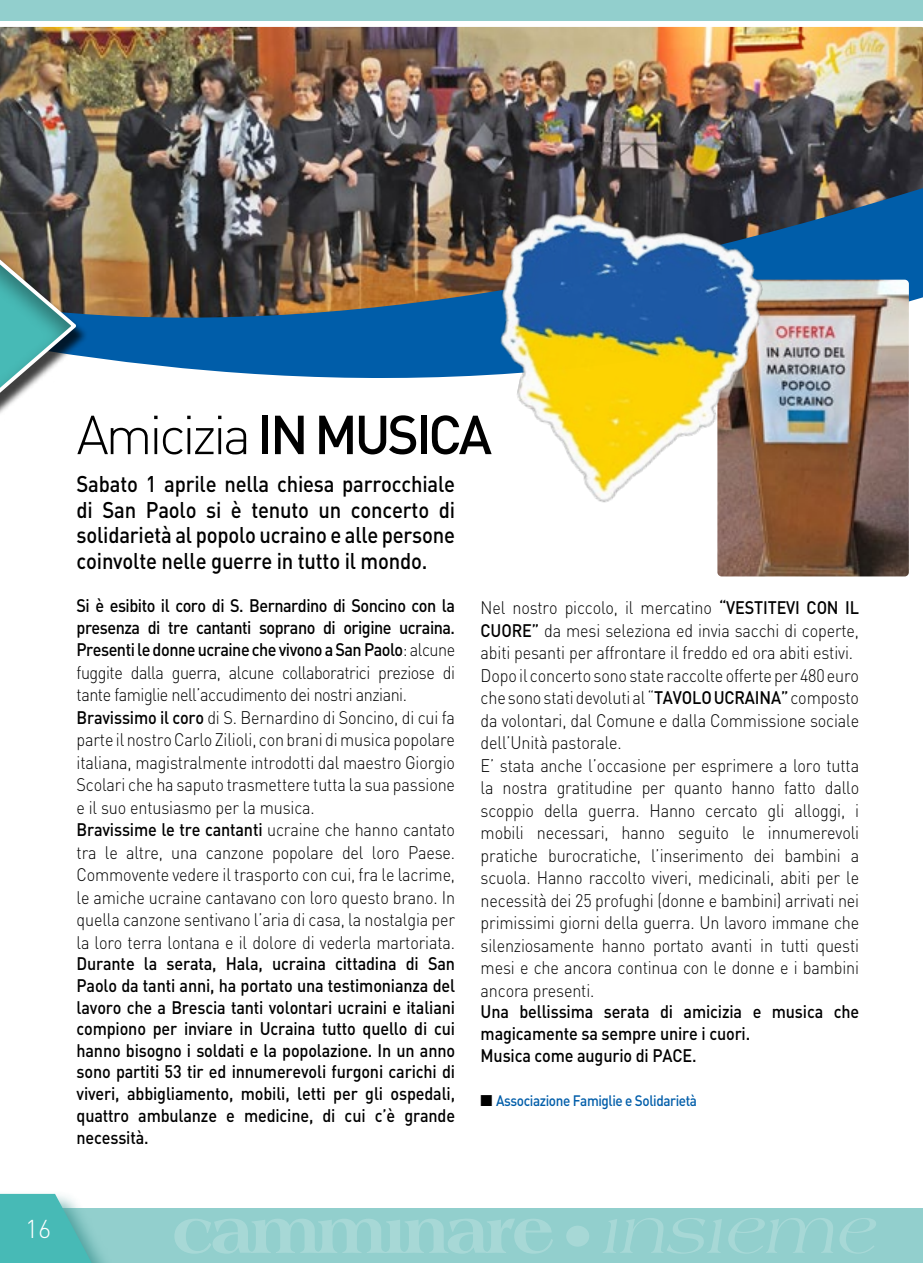
<style>
.page{position:relative;width:923px;height:1263px;background:#fff}
.page>*{position:absolute;margin:0;border:0;box-sizing:border-box;transform-origin:0 0}
.t1{font:300 54px "DIN Pro";letter-spacing:-.06em;color:#000}
.t2{font:300 25.5px "DIN Pro";color:#fff}
.t3{font:500 22.5px/25.5px "DIN Pro";letter-spacing:-.01em;color:#000;text-align:justify;scale:.9 1}
.t4{font:300 18px/22.5px "DIN Pro";letter-spacing:-.01em;color:#000;scale:.9 1}
.t5{font:500 18px/21.8px "DIN Pro";letter-spacing:-.01em;color:#000;text-align:justify;scale:.9 1}
.t6{font:500 15px "DIN Pro";letter-spacing:-.03em;color:#005da9;scale:.9 1}
.s1{font-weight:500}
.s2{color:#000}
</style>
<div class="page">
<div style="left:139px;top:1208px;width:784px;height:55px;background:#92cfcd"></div>
<div style="left:566px;top:1226px;width:23px;height:21px;background:#a7d8d6;border-radius:50%"></div>
<svg style="left:174px;top:1218px;width:379px;height:36px"></svg>
<svg style="left:602px;top:1218px;width:274px;height:36px"></svg>
<div style="left:0;top:1189px;width:139px;height:74px;background:#38918e;opacity:.75"></div>
<svg style="left:0;top:1194px;width:116px;height:69px"></svg>
<div style="left:0;top:0;width:923px;height:21px;background:#92cfcd"></div>
<img style="left:0;top:27px;width:923px;height:116px">
<img style="left:0;top:143px;width:923px;height:234px">
<div style="left:0;top:230px;width:88px;height:204px;background:#000;opacity:.75"></div>
<svg style="left:0;top:230px;width:80px;height:204px"></svg>
<img style="left:717px;top:280px;width:192px;height:296px">
<img style="left:459px;top:198px;width:319px;height:340px">
<h1 class="t1" style="left:77px;top:398px;width:417px">Amicizia <span class="s1">IN MUSICA</span></h1>
<p class="t3" style="left:77px;top:471px;width:422px">Sabato 1 aprile nella chiesa parrocchiale di San Paolo si è tenuto un concerto di solidarietà al popolo ucraino e alle persone coinvolte nelle guerre in tutto il mondo.</p>
<p class="t4" style="left:77px;top:594px;width:422px"><span class="s1">Si è esibito il coro di S. Bernardino di Soncino con la presenza di tre cantanti soprano di origine ucraina.<br>Presenti le donne ucraine che vivono a San Paolo</span>: alcune fuggite dalla guerra, alcune collaboratrici preziose di tante famiglie nell’accudimento dei nostri anziani.<br><span class="s1">Bravissimo il coro</span> di S. Bernardino di Soncino, di cui fa parte il nostro Carlo Zilioli, con brani di musica popolare italiana, magistralmente introdotti dal maestro Giorgio Scolari che ha saputo trasmettere tutta la sua passione e il suo entusiasmo per la musica.<br><span class="s1">Bravissime le tre cantanti</span> ucraine che hanno cantato tra le altre, una canzone popolare del loro Paese.<br>Commovente vedere il trasporto con cui, fra le lacrime, le amiche ucraine cantavano con loro questo brano. In quella canzone sentivano l’aria di casa, la nostalgia per la loro terra lontana e il dolore di vederla martoriata.</p>
<p class="t5" style="left:77px;top:952px;width:422px">Durante la serata, Hala, ucraina cittadina di San Paolo da tanti anni, ha portato una testimonianza del lavoro che a Brescia tanti volontari ucraini e italiani compiono per inviare in Ucraina tutto quello di cui hanno bisogno i soldati e la popolazione. In un anno sono partiti 53 tir ed innumerevoli furgoni carichi di viveri, abbigliamento, mobili, letti per gli ospedali, quattro ambulanze e medicine, di cui c’è grande necessità.</p>
<p class="t4" style="left:480px;top:596px;width:422px">Nel nostro piccolo, il mercatino <span class="s1">“VESTITEVI CON IL CUORE”</span> da mesi seleziona ed invia sacchi di coperte, abiti pesanti per affrontare il freddo ed ora abiti estivi.<br>Dopo il concerto sono state raccolte offerte per 480 euro che sono stati devoluti al “<span class="s1">TAVOLO UCRAINA”</span> composto da volontari, dal Comune e dalla Commissione sociale dell’Unità pastorale.<br>E’ stata anche l’occasione per esprimere a loro tutta la nostra gratitudine per quanto hanno fatto dallo scoppio della guerra. Hanno cercato gli alloggi, i mobili necessari, hanno seguito le innumerevoli pratiche burocratiche, l’inserimento dei bambini a scuola. Hanno raccolto viveri, medicinali, abiti per le necessità dei 25 profughi (donne e bambini) arrivati nei primissimi giorni della guerra. Un lavoro immane che silenziosamente hanno portato avanti in tutti questi mesi e che ancora continua con le donne e i bambini ancora presenti.</p>
<p class="t5" style="left:480px;top:1000px;width:422px;text-align:left">Una bellissima serata di amicizia e musica che magicamente sa sempre unire i cuori.<br>Musica come augurio di PACE.</p>
<p class="t6" style="left:480px;top:1090px;width:242px"><span class="s2">■</span> Associazione Famiglie e Solidarietà</p>
<h2 class="t2" style="left:25px;top:1211px;width:28px">16</h2>
</div>
